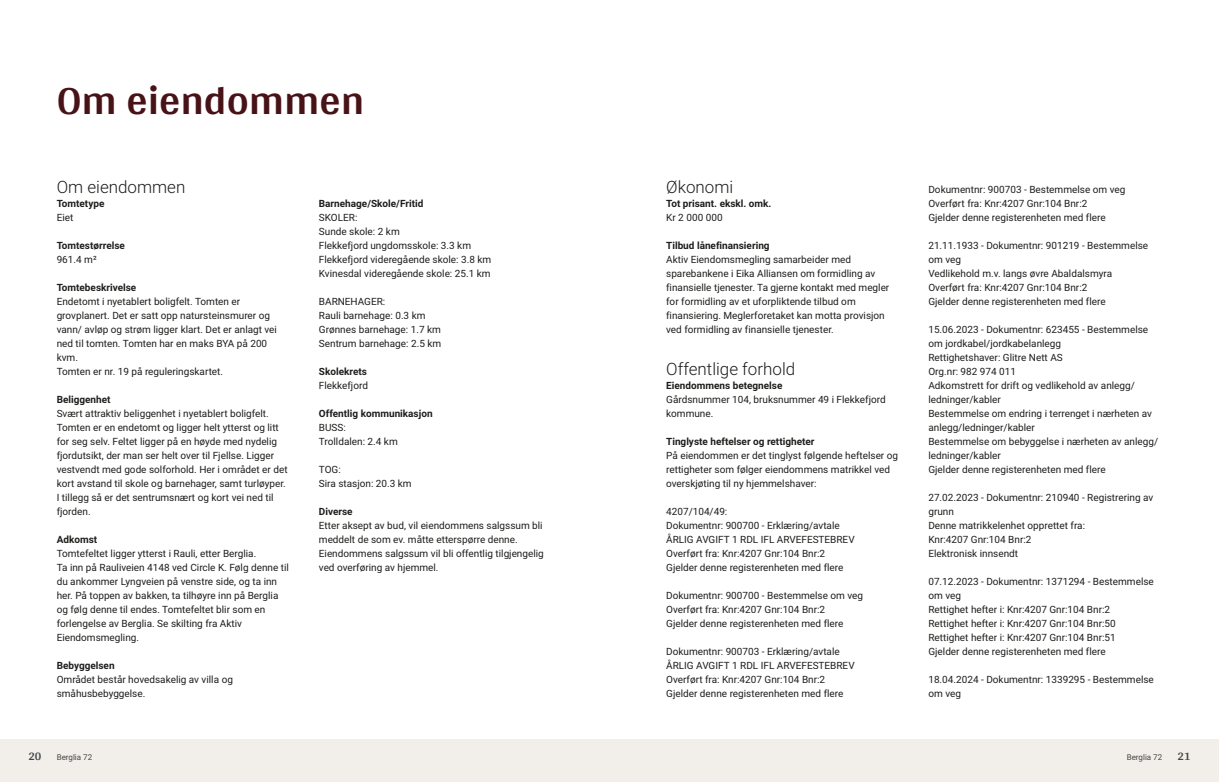
<style>
.page{position:relative;width:1219px;height:782px;background:#fff}
.page>*{position:absolute;margin:0;border:0;box-sizing:border-box;transform-origin:0 0}
.t1{font:700 42px "Arya";color:#481317}
.t2{font:300 17px "Roboto Vitec";color:#1d1d1b}
.t3{font:700 12px "Arya";color:#414749}
.t4{font:10px/14px "Roboto Vitec";color:#1d1d1b}
.t5{font:700 10px "Roboto Vitec";color:#1d1d1b}
.t6{font:8px "Roboto Vitec";color:#414749}
</style>
<div class="page">
<div style="left:0;top:739px;width:612px;height:42px;background:#f2eeea"></div>
<div style="left:607px;top:739px;width:612px;height:42px;background:#f2eeea"></div>
<h1 class="t1" style="left:57px;top:75px;width:309px">Om eiendommen</h1>
<h2 class="t2" style="left:57px;top:174px;width:130px">Om eiendommen</h2>
<p class="t5" style="left:57px;top:196px;width:49px">Tomtetype</p>
<p class="t4" style="left:57px;top:209px;width:18px">Eiet</p>
<p class="t5" style="left:57px;top:238px;width:70px">Tomtestørrelse</p>
<p class="t4" style="left:57px;top:251px;width:42px">961.4 m²</p>
<p class="t5" style="left:57px;top:280px;width:81px">Tomtebeskrivelse</p>
<p class="t4" style="left:57px;top:293px;width:222px">Endetomt i nyetablert boligfelt. Tomten er grovplanert. Det er satt opp natursteinsmurer og vann/ avløp og strøm ligger klart. Det er anlagt vei ned til tomten. Tomten har en maks BYA på 200 kvm.<br>Tomten er nr. 19 på reguleringskartet.</p>
<p class="t5" style="left:57px;top:392px;width:55px">Beliggenhet</p>
<p class="t4" style="left:57px;top:405px;width:232px">Svært attraktiv beliggenhet i nyetablert boligfelt.<br>Tomten er en endetomt og ligger helt ytterst og litt for seg selv. Feltet ligger på en høyde med nydelig fjordutsikt, der man ser helt over til Fjellse. Ligger vestvendt med gode solforhold. Her i området er det kort avstand til skole og barnehager, samt turløyper.<br>I tillegg så er det sentrumsnært og kort vei ned til fjorden.</p>
<p class="t5" style="left:57px;top:532px;width:42px">Adkomst</p>
<p class="t4" style="left:57px;top:545px;width:234px">Tomtefeltet ligger ytterst i Rauli, etter Berglia.<br>Ta inn på Rauliveien 4148 ved Circle K. Følg denne til du ankommer Lyngveien på venstre side, og ta inn her. På toppen av bakken, ta tilhøyre inn på Berglia og følg denne til endes. Tomtefeltet blir som en forlengelse av Berglia. Se skilting fra Aktiv Eiendomsmegling.</p>
<p class="t5" style="left:57px;top:658px;width:59px">Bebyggelsen</p>
<p class="t4" style="left:57px;top:671px;width:178px">Området består hovedsakelig av villa og småhusbebyggelse.</p>
<p class="t3" style="left:28px;top:749px;width:15px">20</p>
<p class="t6" style="left:57px;top:751px;width:37px">Berglia 72</p>
<p class="t5" style="left:319px;top:196px;width:106px">Barnehage/Skole/Fritid</p>
<p class="t4" style="left:319px;top:209px;width:174px">SKOLER:<br>Sunde skole: 2 km<br>Flekkefjord ungdomsskole: 3.3 km<br>Flekkefjord videregående skole: 3.8 km<br>Kvinesdal videregående skole: 25.1 km</p>
<p class="t4" style="left:319px;top:293px;width:124px">BARNEHAGER:<br>Rauli barnehage: 0.3 km<br>Grønnes barnehage: 1.7 km<br>Sentrum barnehage: 2.5 km</p>
<p class="t5" style="left:319px;top:364px;width:50px">Skolekrets</p>
<p class="t4" style="left:319px;top:377px;width:51px">Flekkefjord</p>
<p class="t5" style="left:319px;top:406px;width:115px">Offentlig kommunikasjon</p>
<p class="t4" style="left:319px;top:419px;width:80px">BUSS:<br>Trolldalen: 2.4 km</p>
<p class="t4" style="left:319px;top:461px;width:94px">TOG:<br>Sira stasjon: 20.3 km</p>
<p class="t5" style="left:319px;top:504px;width:35px">Diverse</p>
<p class="t4" style="left:319px;top:517px;width:226px">Etter aksept av bud, vil eiendommens salgssum bli meddelt de som ev. måtte etterspørre denne.<br>Eiendommens salgssum vil bli offentlig tilgjengelig ved overføring av hjemmel.</p>
<h2 class="t2" style="left:666px;top:174px;width:69px">Økonomi</h2>
<p class="t5" style="left:666px;top:196px;width:107px">Tot prisant. ekskl. omk.</p>
<p class="t4" style="left:666px;top:209px;width:58px">Kr 2 000 000</p>
<p class="t5" style="left:666px;top:238px;width:105px">Tilbud lånefinansiering</p>
<p class="t4" style="left:666px;top:251px;width:225px">Aktiv Eiendomsmegling samarbeider med sparebankene i Eika Alliansen om formidling av finansielle tjenester. Ta gjerne kontakt med megler for formidling av et uforpliktende tilbud om finansiering. Meglerforetaket kan motta provisjon ved formidling av finansielle tjenester.</p>
<h2 class="t2" style="left:666px;top:356px;width:131px">Offentlige forhold</h2>
<p class="t5" style="left:666px;top:378px;width:118px">Eiendommens betegnelse</p>
<p class="t4" style="left:666px;top:391px;width:221px">Gårdsnummer 104, bruksnummer 49 i Flekkefjord kommune.</p>
<p class="t5" style="left:666px;top:434px;width:150px">Tinglyste heftelser og rettigheter</p>
<p class="t4" style="left:666px;top:447px;width:233px">På eiendommen er det tinglyst følgende heftelser og rettigheter som følger eiendommens matrikkel ved overskjøting til ny hjemmelshaver:</p>
<p class="t4" style="left:666px;top:503px;width:190px">4207/104/49:<br>Dokumentnr: 900700 ‑ Erklæring/avtale ÅRLIG AVGIFT 1 RDL IFL ARVEFESTEBREV Overført fra: Knr:4207 Gnr:104 Bnr:2<br>Gjelder denne registerenheten med flere</p>
<p class="t4" style="left:666px;top:587px;width:198px">Dokumentnr: 900700 ‑ Bestemmelse om veg<br>Overført fra: Knr:4207 Gnr:104 Bnr:2<br>Gjelder denne registerenheten med flere</p>
<p class="t4" style="left:666px;top:643px;width:190px">Dokumentnr: 900703 ‑ Erklæring/avtale ÅRLIG AVGIFT 1 RDL IFL ARVEFESTEBREV Overført fra: Knr:4207 Gnr:104 Bnr:2<br>Gjelder denne registerenheten med flere</p>
<p class="t4" style="left:928px;top:181px;width:198px">Dokumentnr: 900703 ‑ Bestemmelse om veg<br>Overført fra: Knr:4207 Gnr:104 Bnr:2<br>Gjelder denne registerenheten med flere</p>
<p class="t4" style="left:928px;top:237px;width:221px">21.11.1933 ‑ Dokumentnr: 901219 ‑ Bestemmelse om veg<br>Vedlikehold m.v. langs øvre Abaldalsmyra Overført fra: Knr:4207 Gnr:104 Bnr:2<br>Gjelder denne registerenheten med flere</p>
<p class="t4" style="left:928px;top:321px;width:231px">15.06.2023 ‑ Dokumentnr: 623455 ‑ Bestemmelse om jordkabel/jordkabelanlegg<br>Rettighetshaver: Glitre Nett AS<br>Org.nr: 982 974 011<br>Adkomstrett for drift og vedlikehold av anlegg/ ledninger/kabler<br>Bestemmelse om endring i terrenget i nærheten av anlegg/ledninger/kabler<br>Bestemmelse om bebyggelse i nærheten av anlegg/ ledninger/kabler<br>Gjelder denne registerenheten med flere</p>
<p class="t4" style="left:928px;top:489px;width:226px">27.02.2023 ‑ Dokumentnr: 210940 ‑ Registrering av grunn<br>Denne matrikkelenhet opprettet fra:<br>Knr:4207 Gnr:104 Bnr:2<br>Elektronisk innsendt</p>
<p class="t4" style="left:928px;top:573px;width:227px">07.12.2023 ‑ Dokumentnr: 1371294 ‑ Bestemmelse om veg<br>Rettighet hefter i: Knr:4207 Gnr:104 Bnr:2<br>Rettighet hefter i: Knr:4207 Gnr:104 Bnr:50<br>Rettighet hefter i: Knr:4207 Gnr:104 Bnr:51<br>Gjelder denne registerenheten med flere</p>
<p class="t4" style="left:928px;top:671px;width:227px">18.04.2024 ‑ Dokumentnr: 1339295 ‑ Bestemmelse om veg</p>
<p class="t6" style="left:1127px;top:751px;width:37px">Berglia 72</p>
<p class="t3" style="left:1177px;top:749px;width:15px">21</p>
</div>
